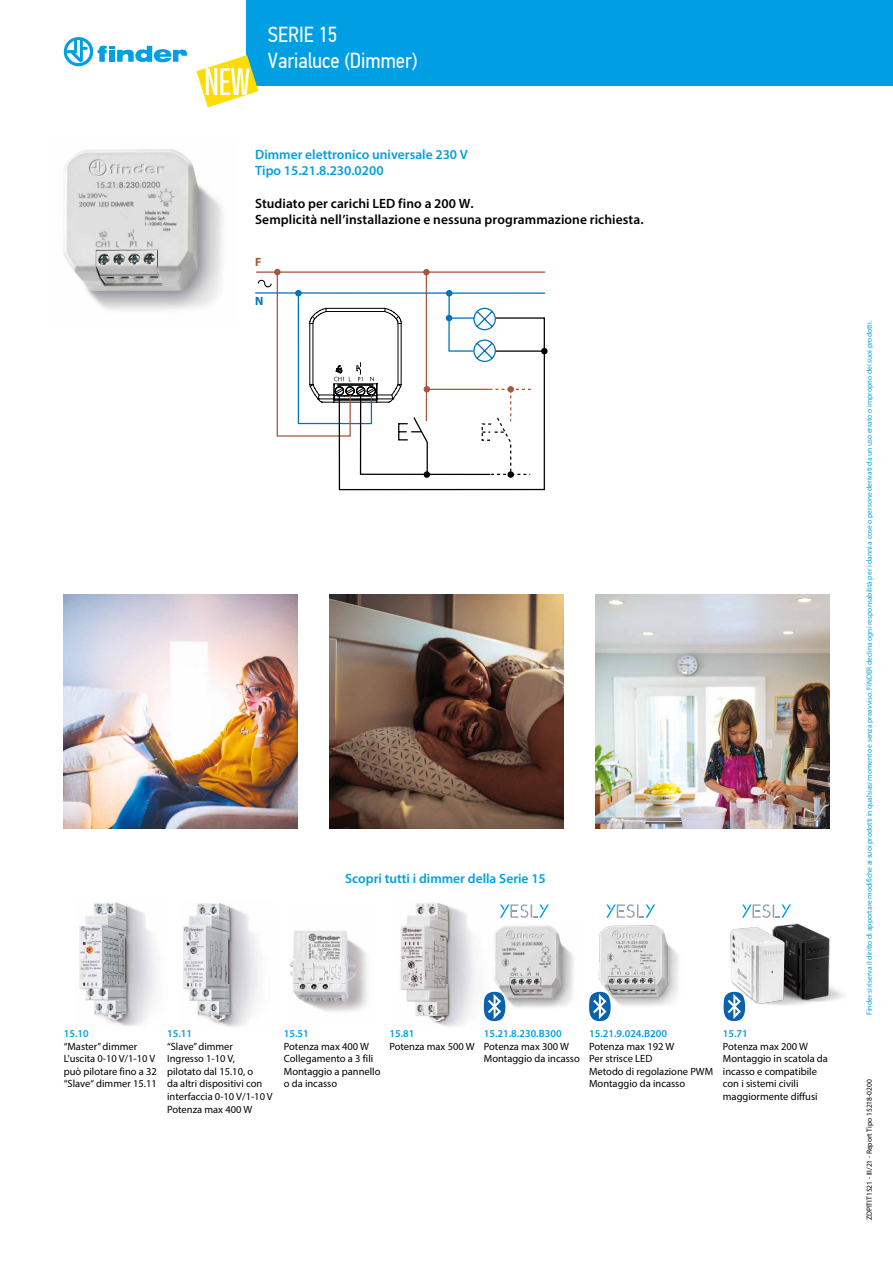
<style>
.page{position:relative;width:893px;height:1263px;background:#fff}
.page>*{position:absolute;margin:0;border:0;box-sizing:border-box;transform-origin:0 0}
.t1{font:21.75px/26.1px "PF Din Text Cond Pro";color:#fff}
.t2{font:600 13.5px/16.2px "Myriad Pro";letter-spacing:.005em;color:#000}
.t3{font:600 13.5px/16.2px "Myriad Pro";color:#009fe3}
.t4{font:700 12px "Myriad Pro";color:#a8563f}
.t5{font:700 12px "Myriad Pro";color:#0072bb}
.t6{font:10.5px/12.6px "Myriad Pro";color:#000}
.t7{font:600 10.5px "Myriad Pro";color:#009fe3}
.t8{font:7.5px "Myriad Pro";color:#009fe3}
.t9{font:7.5px "Myriad Pro";color:#000}
</style>
<div class="page">
<div style="left:247px;top:0;width:646px;height:85px;background:#009fe3"></div>
<img style="left:63px;top:149px;width:160px;height:161px">
<div style="left:274px;top:269px;width:7px;height:6px;background:#a8563f;border-radius:50%"></div>
<hr style="left:256px;top:271px;width:289px;height:2px;background:#a8563f">
<div style="left:423px;top:269px;width:7px;height:6px;background:#a8563f;border-radius:50%"></div>
<div style="left:541px;top:348px;width:7px;height:6px;background:#000;border-radius:50%"></div>
<hr style="left:255px;top:292px;width:290px;height:2px;background:#0072bb">
<svg style="left:257px;top:271px;width:289px;height:219px"></svg>
<img style="left:64px;top:594px;width:234px;height:234px">
<img style="left:329px;top:594px;width:234px;height:234px">
<img style="left:595px;top:594px;width:234px;height:234px">
<img style="left:79px;top:902px;width:77px;height:124px">
<img style="left:183px;top:903px;width:76px;height:124px">
<img style="left:290px;top:930px;width:77px;height:82px">
<img style="left:400px;top:902px;width:94px;height:125px">
<img style="left:493px;top:922px;width:81px;height:86px">
<svg style="left:500px;top:904px;width:49px;height:14px"></svg>
<img style="left:730px;top:923px;width:114px;height:86px">
<img style="left:597px;top:925px;width:81px;height:81px">
<svg style="left:606px;top:904px;width:49px;height:14px"></svg>
<svg style="left:742px;top:904px;width:49px;height:14px"></svg>
<svg style="left:196px;top:55px;width:63px;height:53px"></svg>
<svg style="left:64px;top:37px;width:123px;height:29px"></svg>
<svg style="left:484px;top:992px;width:22px;height:29px"></svg>
<svg style="left:589px;top:992px;width:22px;height:29px"></svg>
<svg style="left:724px;top:992px;width:21px;height:29px"></svg>
<h1 class="t1" style="left:268px;top:21px;width:151px">SERIE 15<br>Varialuce (Dimmer)</h1>
<p class="t3" style="left:255px;top:146px;width:214px">Dimmer elettronico universale 230 V<br>Tipo 15.21.8.230.0200</p>
<p class="t2" style="left:255px;top:195px;width:390px">Studiato per carichi LED fino a 200 W.<br>Semplicità nell’installazione e nessuna programmazione richiesta.</p>
<p class="t4" style="left:255px;top:254px;width:8px">F</p>
<p class="t5" style="left:255px;top:293px;width:10px">N</p>
<p class="t3" style="left:345px;top:870px;width:202px">Scopri tutti i dimmer della Serie 15</p>
<p class="t7" style="left:64px;top:1027px;width:26px">15.10</p>
<p class="t6" style="left:64px;top:1040px;width:95px">“Master” dimmer<br>L'uscita 0-10 V/1-10 V può pilotare fino a 32 “Slave“ dimmer 15.11</p>
<p class="t7" style="left:167px;top:1027px;width:26px">15.11</p>
<p class="t6" style="left:167px;top:1040px;width:107px">“Slave” dimmer<br>Ingresso 1-10 V,<br>pilotato dal 15.10, o<br>da altri dispositivi con interfaccia 0-10 V/1-10 V<br>Potenza max 400 W</p>
<p class="t7" style="left:284px;top:1027px;width:26px">15.51</p>
<p class="t6" style="left:284px;top:1040px;width:98px">Potenza max 400 W<br>Collegamento a 3 fili<br>Montaggio a pannello o da incasso</p>
<p class="t7" style="left:389px;top:1027px;width:26px">15.81</p>
<p class="t6" style="left:389px;top:1040px;width:87px">Potenza max 500 W</p>
<p class="t7" style="left:484px;top:1027px;width:79px">15.21.8.230.B300</p>
<p class="t6" style="left:484px;top:1040px;width:98px">Potenza max 300 W<br>Montaggio da incasso</p>
<p class="t7" style="left:589px;top:1027px;width:79px">15.21.9.024.B200</p>
<p class="t6" style="left:589px;top:1040px;width:126px">Potenza max 192 W<br>Per strisce LED<br>Metodo di regolazione PWM<br>Montaggio da incasso</p>
<p class="t7" style="left:723px;top:1027px;width:26px">15.71</p>
<p class="t6" style="left:723px;top:1040px;width:107px">Potenza max 200 W<br>Montaggio in scatola da incasso e compatibile con i sistemi civili maggiormente diffusi</p>
<p class="t8" style="left:865px;top:1015px;width:695px;rotate:-90deg">Finder si riserva il diritto di apportare modifiche ai suoi prodotti in qualsiasi momento e senza preavviso. FINDER declina ogni responsabilità per i danni a cose o persone derivati da un uso errato o improprio dei suoi prodotti.</p>
<p class="t9" style="left:865px;top:1220px;width:143px;rotate:-90deg">ZDPITIT1521 - III/21 - Report Tipo 15218-0200</p>
</div>
